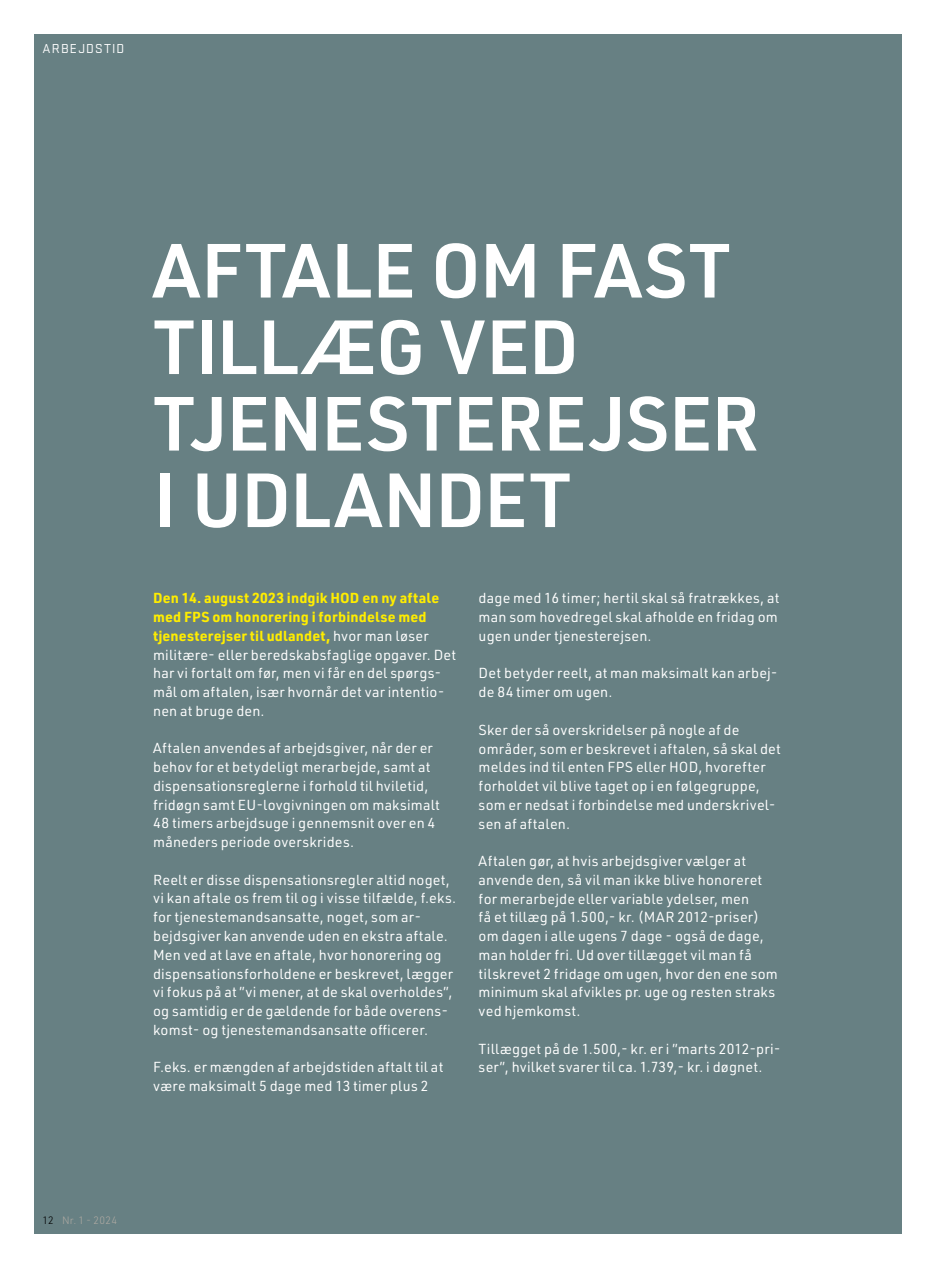
<style>
.page{position:relative;width:936px;height:1263px;background:#fff}
.page>*{position:absolute;margin:0;border:0;box-sizing:border-box;transform-origin:0 0}
.t1{font:600 75px/76.5px "URWDIN";letter-spacing:-.005em;color:#fff}
.t2{font:14.25px/18.8px "URWDIN";letter-spacing:.01em;color:#fff}
.t3{font:13.5px "Stratum 1";letter-spacing:.095em;color:#fff}
.t4{font:300 10.5px "URWDIN";letter-spacing:.025em;color:#ada9a2}
.s1{font-weight:700;color:#ffed00}
.s2{color:#000}
</style>
<div class="page">
<div style="left:34px;top:34px;width:867px;height:1199px;background:#678083"></div>
<p class="t3" style="left:43px;top:40px;width:83px">ARBEJDSTID</p>
<h1 class="t1" style="left:153px;top:230px;width:608px">AFTALE OM FAST<br>TILLÆG VED<br>TJENESTEREJSER<br>I UDLANDET</h1>
<p class="t2" style="left:153px;top:588px;width:304px"><span class="s1">Den 14. august 2023 indgik HOD en ny aftale med FPS om honorering i forbindelse med tjenesterejser til udlandet,</span> hvor man løser militære- eller beredskabsfaglige opgaver. Det har vi fortalt om før, men vi får en del spørgs&shy;mål om aftalen, især hvornår det var intentio&shy;nen at bruge den.</p>
<p class="t2" style="left:153px;top:738px;width:288px">Aftalen anvendes af arbejdsgiver, når der er behov for et betydeligt merarbejde, samt at dispensationsreglerne i forhold til hviletid, fridøgn samt EU-lovgivningen om maksimalt 48 timers arbejdsuge i gennemsnit over en 4 måneders periode overskrides.</p>
<p class="t2" style="left:153px;top:870px;width:304px">Reelt er disse dispensationsregler altid noget, vi kan aftale os frem til og i visse tilfælde, f.eks. for tjenestemandsansatte, noget, som ar&shy;bejdsgiver kan anvende uden en ekstra aftale.<br>Men ved at lave en aftale, hvor honorering og dispensationsforholdene er beskrevet, lægger vi fokus på at ”vi mener, at de skal overholdes”, og samtidig er de gældende for både overens&shy;komst- og tjenestemandsansatte officerer.</p>
<p class="t2" style="left:153px;top:1057px;width:292px">F.eks. er mængden af arbejdstiden aftalt til at være maksimalt 5 dage med 13 timer plus 2</p>
<p class="t2" style="left:478px;top:589px;width:302px">dage med 16 timer; hertil skal så fratrækkes, at man som hovedregel skal afholde en fridag om ugen under tjenesterejsen.</p>
<p class="t2" style="left:478px;top:664px;width:300px">Det betyder reelt, at man maksimalt kan arbej&shy;de 84 timer om ugen.</p>
<p class="t2" style="left:478px;top:720px;width:304px">Sker der så overskridelser på nogle af de områder, som er beskrevet i aftalen, så skal det meldes ind til enten FPS eller HOD, hvorefter forholdet vil blive taget op i en følgegruppe, som er nedsat i forbindelse med underskrivel&shy;sen af aftalen.</p>
<p class="t2" style="left:478px;top:851px;width:301px">Aftalen gør, at hvis arbejdsgiver vælger at anvende den, så vil man ikke blive honoreret for merarbejde eller variable ydelser, men<br>få et tillæg på 1.500,- kr. (MAR 2012-priser) om dagen i alle ugens 7 dage - også de dage, man holder fri. Ud over tillægget vil man få tilskrevet 2 fridage om ugen, hvor den ene som minimum skal afvikles pr. uge og resten straks ved hjemkomst.</p>
<p class="t2" style="left:478px;top:1039px;width:303px">Tillægget på de 1.500,- kr. er i ”marts 2012-pri&shy;ser”, hvilket svarer til ca. 1.739,- kr. i døgnet.</p>
<p class="t4" style="left:43px;top:1213px;width:76px"><span class="s2">12</span> Nr. 1 - 2024</p>
</div>
